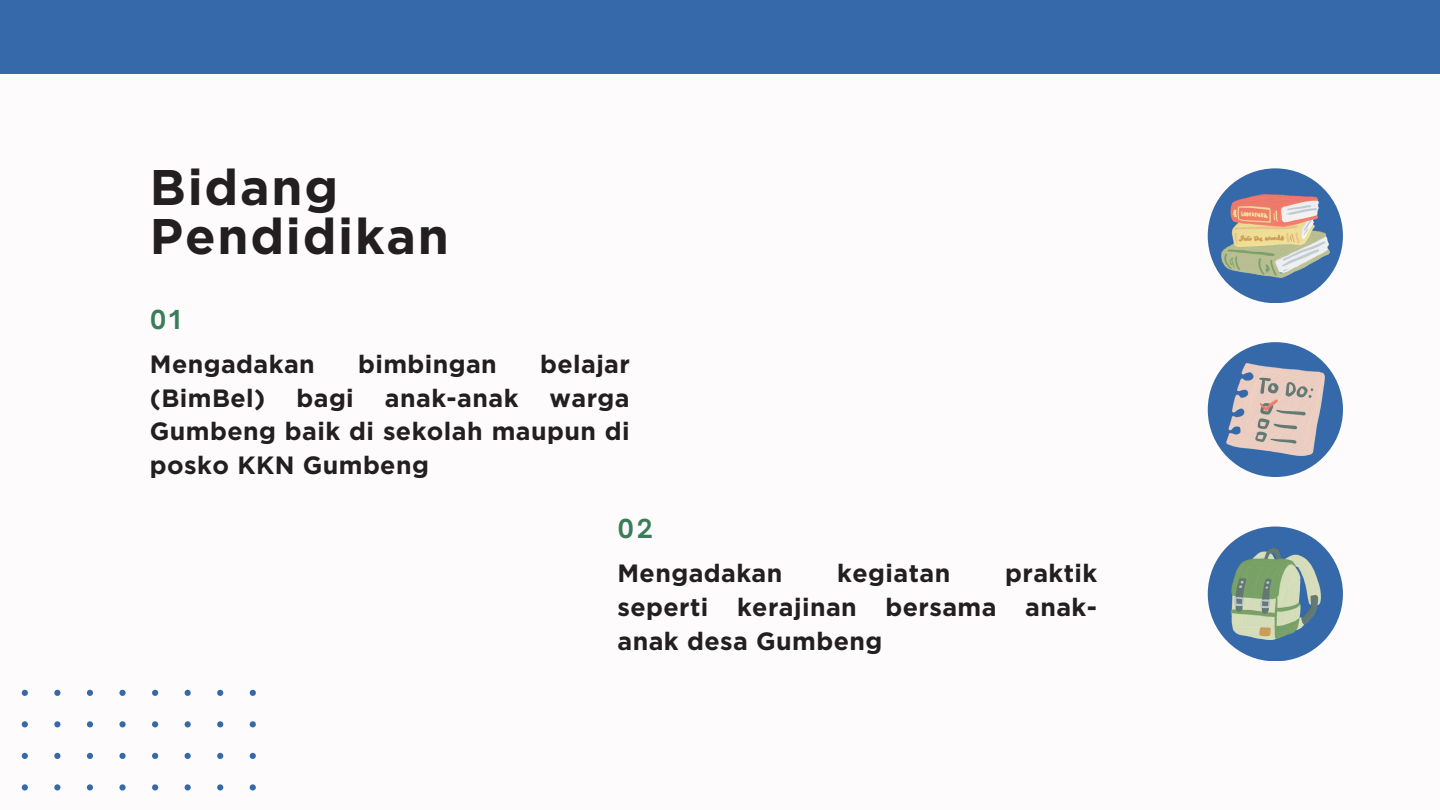
<style>
.page{position:relative;width:1440px;height:810px;background:#fdfbfb}
.page>*{position:absolute;margin:0;border:0;box-sizing:border-box;transform-origin:0 0}
.t1{font:700 50px/49.5px "Gotham";letter-spacing:.035em;color:#231f20}
.t2{font:700 25px/33.8px "Gotham";letter-spacing:.015em;color:#231f20;text-align:justify}
.t3{font:700 25px "Open Sauce One";color:#397d5a}
</style>
<div class="page">
<div style="left:1208px;top:168px;width:135px;height:135px;background:#3569a9;border-radius:50%"></div>
<img style="left:1221px;top:194px;width:109px;height:83px">
<div style="left:1208px;top:527px;width:135px;height:134px;background:#3569a9;border-radius:50%"></div>
<img style="left:1230px;top:548px;width:91px;height:92px">
<div style="left:1208px;top:342px;width:135px;height:135px;background:#3569a9;border-radius:50%"></div>
<img style="left:1226px;top:364px;width:98px;height:91px">
<svg style="left:21px;top:690px;width:235px;height:101px"></svg>
<div style="left:0;top:0;width:1440px;height:73px;background:#3569a9"></div>
<p class="t1" style="left:150px;top:162px;width:300px">Bidang<br>Pendidikan</p>
<p class="t3" style="left:150px;top:304px;width:32px">01</p>
<p class="t2" style="left:150px;top:347px;width:482px;text-indent:390px">belajar (BimBel) bagi anak-anak warga Gumbeng baik di sekolah maupun di posko KKN Gumbeng</p>
<p class="t2" style="left:150px;top:347px;width:166px">Mengadakan</p>
<p class="t2" style="left:358px;top:347px;width:140px">bimbingan</p>
<p class="t3" style="left:618px;top:513px;width:37px">02</p>
<p class="t2" style="left:618px;top:556px;width:481px;text-indent:388px">praktik seperti kerajinan bersama anak&shy;anak desa Gumbeng</p>
<p class="t2" style="left:618px;top:556px;width:166px">Mengadakan</p>
<p class="t2" style="left:837px;top:556px;width:115px">kegiatan</p>
</div>
